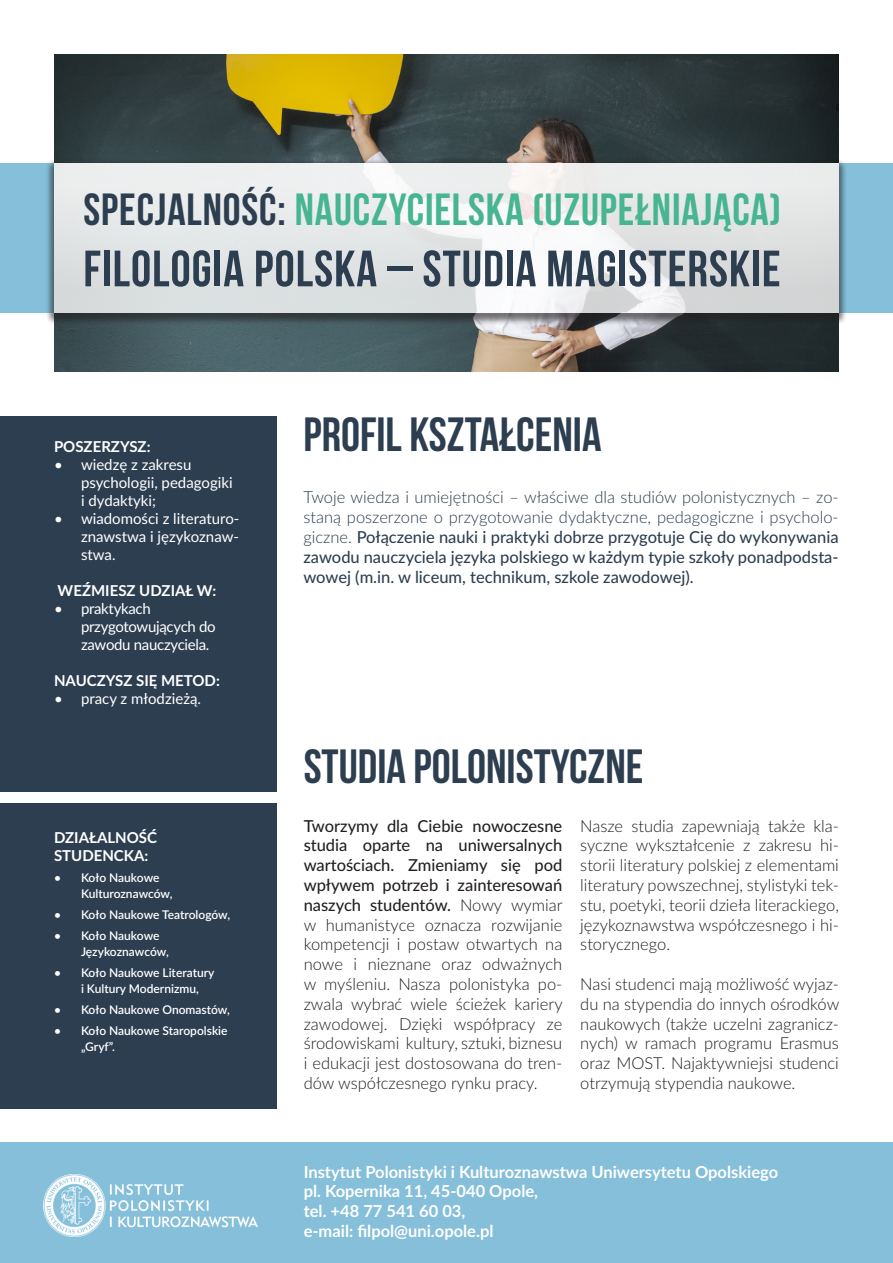
<style>
.page{position:relative;width:893px;height:1263px;background:#fff}
.page>*{position:absolute;margin:0;border:0;box-sizing:border-box;transform-origin:0 0}
.t1{font:700 51px "Bebas Neue";letter-spacing:.02em;color:#2d3e50}
.tytuł{font:700 48px "Bebas Neue";color:#2d3e50}
.t2{font:700 45px "Bebas Neue";letter-spacing:.02em;color:#47b591}
.t3{font:300 16.5px/19.8px "Lato";color:#231f20;text-align:justify}
.t4{font:500 16.5px/19.8px "Lato";color:#2d3e50;text-align:justify}
.t5{font:700 16.5px "Lato";color:#fff}
.t6{font:15px/18px "Lato";color:#fff}
.t7{font:700 15px/18px "Lato";color:#fff}
.t8{font:15px/18px "Lato";letter-spacing:-.02em;color:#fff}
.t9{font:600 12px/16.5px "Lato";color:#fff}
.s1{color:#2d3e50}
.s2{font-weight:300}
.s3{font-weight:500}
</style>
<div class="page">
<div style="left:0;top:163px;width:893px;height:150px;background:#85bfda"></div>
<img style="left:54px;top:54px;width:785px;height:317px">
<div style="left:45px;top:158px;width:802px;height:167px;background:#231f20;opacity:.75"></div>
<svg style="left:54px;top:163px;width:785px;height:150px;background:#e6e8e8"></svg>
<div style="left:0;top:1143px;width:893px;height:120px;background:#85bfda"></div>
<img style="left:43px;top:1175px;width:214px;height:62px">
<div style="left:0;top:416px;width:276px;height:375px;background:#2d3e50"></div>
<div style="left:0;top:803px;width:276px;height:306px;background:#2d3e50"></div>
<p class="t2" style="left:83px;top:185px;width:699px"><span class="s1">SPECJALNOŚĆ:</span> NAUCZYCIELSKA (UZUPEŁNIAJĄCA)</p>
<p class="t1" style="left:83px;top:241px;width:699px">FILOLOGIA POLSKA – STUDIA MAGISTERSKIE</p>
<p class="t7" style="left:54px;top:437px;width:98px">POSZERZYSZ:</p>
<p class="t6" style="left:81px;top:455px;width:153px;text-indent:-27px">• wiedzę z zakresu psychologii, pedagogiki i dydaktyki;</p>
<p class="t6" style="left:81px;top:509px;width:160px;text-align:justify;text-indent:-27px">• wiadomości z literaturo&shy;znawstwa i językoznaw&shy;stwa.</p>
<p class="t7" style="left:58px;top:581px;width:160px">WEŹMIESZ UDZIAŁ W:</p>
<p class="t8" style="left:81px;top:599px;width:136px;text-indent:-27px">• praktykach przygotowujących do zawodu nauczyciela.</p>
<p class="t7" style="left:54px;top:671px;width:167px">NAUCZYSZ SIĘ METOD:</p>
<p class="t6" style="left:54px;top:689px;width:149px">• pracy z młodzieżą.</p>
<p class="t7" style="left:54px;top:828px;width:105px">DZIAŁALNOŚĆ<br>STUDENCKA:</p>
<p class="t9" style="left:81px;top:868px;width:93px;text-indent:-27px">• Koło Naukowe<br>Kulturoznawców,</p>
<p class="t9" style="left:54px;top:906px;width:178px">• Koło Naukowe Teatrologów,</p>
<p class="t9" style="left:81px;top:926px;width:89px;text-indent:-27px">• Koło Naukowe<br>Językoznawców,</p>
<p class="t9" style="left:81px;top:964px;width:135px;text-indent:-27px">• Koło Naukowe Literatury i Kultury Modernizmu,</p>
<p class="t9" style="left:54px;top:1001px;width:177px">• Koło Naukowe Onomastów,</p>
<p class="t9" style="left:81px;top:1022px;width:148px;text-indent:-27px">• Koło Naukowe Staropolskie „Gryf”.</p>
<p class="tytuł" style="left:303px;top:408px;width:300px">PROFIL KSZTAŁCENIA</p>
<p class="t4" style="left:303px;top:487px;width:537px"><span class="s2">Twoje wiedza i umiejętności – właściwe dla studiów polonistycznych – zo&shy;staną poszerzone o przygotowanie dydaktyczne, pedagogiczne i psycholo&shy;giczne.</span> Połączenie nauki i praktyki dobrze przygotuje Cię do wykonywania zawodu nauczyciela języka polskiego w każdym typie szkoły ponadpodsta&shy;wowej (m.in. w liceum, technikum, szkole zawodowej).</p>
<p class="tytuł" style="left:304px;top:740px;width:341px">STUDIA POLONISTYCZNE</p>
<p class="t3" style="left:304px;top:815px;width:260px"><span class="s3">Tworzymy dla Ciebie nowoczesne studia oparte na uniwersalnych wartościach. Zmieniamy się pod wpływem potrzeb i zainteresowań naszych studentów.</span> Nowy wymiar w humanistyce oznacza rozwijanie kompetencji i postaw otwartych na nowe i nieznane oraz odważnych w myśleniu. Nasza polonistyka po&shy;zwala wybrać wiele ścieżek kariery zawodowej. Dzięki współpracy ze środowiskami kultury, sztuki, biznesu i edukacji jest dostosowana do tren&shy;dów współczesnego rynku pracy.</p>
<p class="t3" style="left:580px;top:815px;width:260px">Nasze studia zapewniają także kla&shy;syczne wykształcenie z zakresu hi&shy;storii literatury polskiej z elementami literatury powszechnej, stylistyki tek&shy;stu, poetyki, teorii dzieła literackiego, językoznawstwa współczesnego i hi&shy;storycznego.</p>
<p class="t3" style="left:580px;top:973px;width:260px">Nasi studenci mają możliwość wyjaz&shy;du na stypendia do innych ośrodków naukowych (także uczelni zagranicz&shy;nych) w ramach programu Erasmus oraz MOST. Najaktywniejsi studenci otrzymują stypendia naukowe.</p>
<p class="t5" style="left:304px;top:1159px;width:476px">Instytut Polonistyki i Kulturoznawstwa Uniwersytetu Opolskiego</p>
<p class="t5" style="left:304px;top:1179px;width:236px">pl. Kopernika 11, 45-040 Opole,</p>
<p class="t5" style="left:304px;top:1199px;width:163px">tel. +48 77 541 60 03,</p>
<p class="t5" style="left:304px;top:1219px;width:191px">e-mail: filpol@uni.opole.pl</p>
</div>
